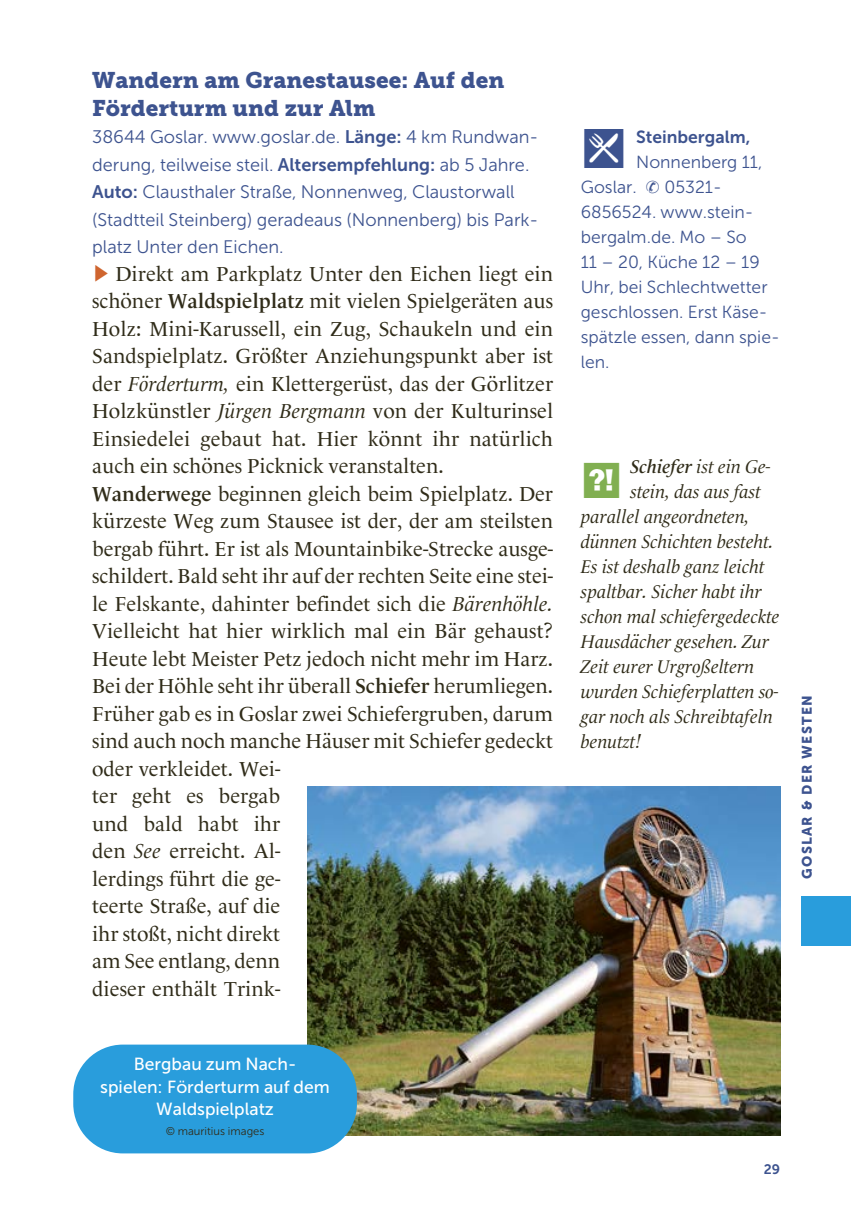
<style>
.page{position:relative;width:851px;height:1219px;background:#fff}
.page>*{position:absolute;margin:0;border:0;box-sizing:border-box;transform-origin:0 0}
.t1{font:48.75px "Pmv Pic";color:#3d538f}
.t2{font:44px "Pmv Pic";color:#81af51}
.t3{font:22.5px/27.5px "Museo Slab 900";color:#3d538f}
.t4{font:20.5px/27.5px "Le Monde Livre Std";color:#302c19;text-align:justify}
.t5{font:italic 18.75px "Le Monde Livre Std";color:#302c19}
.t6{font:18px/27.5px "Museo Sans 300";color:#3d538f}
.t7{font:17.5px/25px "Museo Sans 300";color:#3d538f}
.t8{font:17.5px/22.5px "Museo Sans 500";color:#fff;text-align:center}
.t9{font:17.5px "Museo Sans 700";color:#3d538f}
.t10{font:13.75px "Museo Sans 900";letter-spacing:.095em;color:#3d538f}
.t11{font:13.75px "Museo Sans 700";color:#3d538f}
.t12{font:11.25px "Museo Sans 300";color:#302c19}
.s1{font-family:"Museo Sans 700"}
.s2{font-family:"Pmv Pic";font-size:20px;color:#cf652f}
.s3{font-weight:600}
.s4{font-style:italic}
</style>
<div class="page">
<div style="left:801px;top:896px;width:49px;height:50px;background:#299ddc"></div>
<img style="left:308px;top:787px;width:472px;height:349px">
<div style="left:73px;top:1045px;width:284px;height:108px;background:#299ddc;border-radius:50px"></div>
<p class="t3" style="left:92px;top:69px;width:413px">Wandern am Granestausee: Auf den<br>Förderturm und zur Alm</p>
<p class="t6" style="left:92px;top:125px;width:447px">38644 Goslar. www.goslar.de. <span class="s1">Länge:</span> 4 km Rundwan&shy;derung, teilweise steil. <span class="s1">Altersempfehlung:</span> ab 5 Jahre.<br><span class="s1">Auto:</span> Clausthaler Straße, Nonnenweg, Claustorwall (Stadtteil Steinberg) geradeaus (Nonnenberg) bis Park&shy;platz Unter den Eichen.</p>
<p class="t4" style="left:92px;top:262px;width:462px"><span class="s2">&gt;</span> Direkt am Parkplatz Unter den Eichen liegt ein schöner <span class="s3">Waldspielplatz</span> mit vielen Spielgeräten aus Holz: Mini-Karussell, ein Zug, Schaukeln und ein Sandspielplatz. Größter Anziehungspunkt aber ist der <span class="s4">Förderturm,</span> ein Klettergerüst, das der Görlitzer Holzkünstler <span class="s4">Jürgen Bergmann</span> von der Kulturinsel Einsiedelei gebaut hat. Hier könnt ihr natürlich auch ein schönes Picknick veranstalten.</p>
<p class="t4" style="left:92px;top:482px;width:462px;text-align:left"><span class="s3">Wanderwege</span> beginnen gleich beim Spielplatz. Der kürzeste Weg zum Stausee ist der, der am steilsten bergab führt. Er ist als Mountainbike-Strecke ausge&shy;schildert. Bald seht ihr auf der rechten Seite eine stei&shy;le Felskante, dahinter befindet sich die <span class="s4">Bärenhöhle.<br></span>Vielleicht hat hier wirklich mal ein Bär gehaust?<br>Heute lebt Meister Petz jedoch nicht mehr im Harz.<br>Bei der Höhle seht ihr überall <span class="s3">Schiefer</span> herumliegen.<br>Früher gab es in Goslar zwei Schiefergruben, darum sind auch noch manche Häuser mit Schiefer gedeckt oder verkleidet. Wei-<br>ter geht es bergab<br>und bald habt ihr<br>den <span class="s4">See</span> erreicht. Al-<br>lerdings führt die ge-<br>teerte Straße, auf die<br>ihr stoßt, nicht direkt<br>am See entlang, denn<br>dieser enthält Trink-</p>
<p class="t8" style="left:100px;top:1055px;width:231px">Bergbau zum Nach-<br>spielen: Förderturm auf dem<br>Waldspielplatz</p>
<p class="t12" style="left:166px;top:1127px;width:100px">© mauritius images</p>
<p class="t1" style="left:580px;top:122px;width:48px">r</p>
<p class="t9" style="left:636px;top:130px;width:116px">Steinbergalm,</p>
<p class="t7" style="left:636px;top:151px;width:128px">Nonnenberg 11,</p>
<p class="t7" style="left:580px;top:176px;width:200px;text-indent:84px">05321-<br>6856524. www.stein&shy;bergalm.de. Mo – So<br>11 – 20, Küche 12 – 19<br>Uhr, bei Schlechtwetter geschlossen. Erst Käse&shy;spätzle essen, dann spie&shy;len.</p>
<p class="t7" style="left:580px;top:176px;width:57px">Goslar.</p>
<p class="t2" style="left:580px;top:457px;width:43px">L</p>
<p class="t5" style="left:630px;top:459px;width:142px"><span class="s3">Schiefer</span> ist ein Ge-</p>
<p class="t5" style="left:630px;top:484px;width:132px">stein, das aus fast</p>
<p class="t5" style="left:580px;top:509px;width:170px">parallel angeordneten,</p>
<p class="t5" style="left:580px;top:534px;width:194px">dünnen Schichten besteht.</p>
<p class="t5" style="left:580px;top:559px;width:185px">Es ist deshalb ganz leicht</p>
<p class="t5" style="left:580px;top:584px;width:182px">spaltbar. Sicher habt ihr</p>
<p class="t5" style="left:580px;top:609px;width:200px">schon mal schiefergedeckte</p>
<p class="t5" style="left:580px;top:634px;width:190px">Hausdächer gesehen. Zur</p>
<p class="t5" style="left:580px;top:659px;width:175px">Zeit eurer Urgroß eltern</p>
<p class="t5" style="left:580px;top:684px;width:199px">wurden Schieferplatten so-</p>
<p class="t5" style="left:580px;top:709px;width:194px">gar noch als Schreibtafeln</p>
<p class="t5" style="left:580px;top:734px;width:62px">benutzt!</p>
<p class="t10" style="left:801px;top:879px;width:185px;rotate:-90deg">GOSLAR &amp; DER WESTEN</p>
<p class="t11" style="left:763px;top:1164px;width:18px">29</p>
</div>
